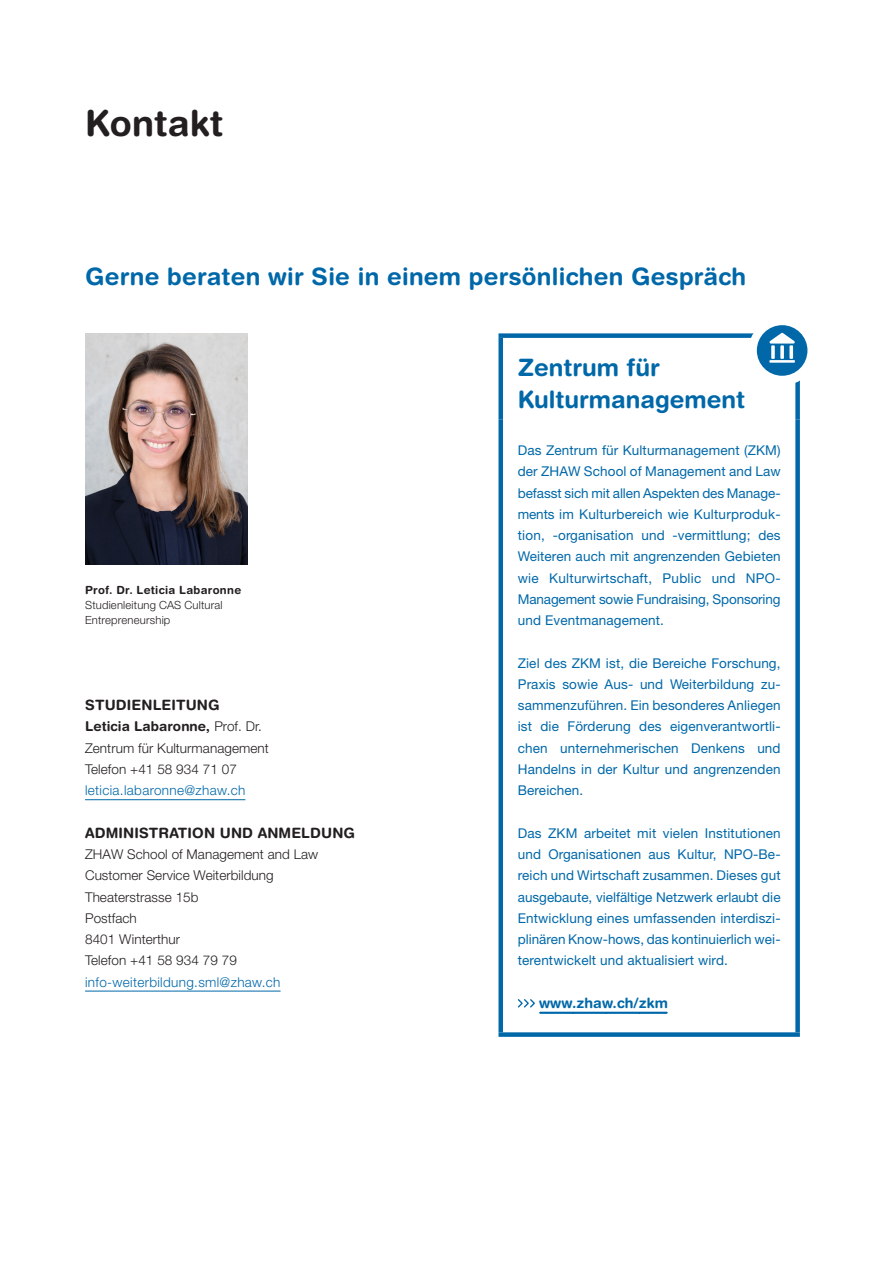
<style>
.page{position:relative;width:885px;height:1263px;background:#fff}
.page>*{position:absolute;margin:0;border:0;box-sizing:border-box;transform-origin:0 0}
.Haupttitel_24_27_pt{font:700 36px "Helvetica Rounded LT Std";letter-spacing:.005em;color:#231f20}
.Untertitel_blau_16_2{font:700 24px "Helvetica Rounded LT Std";letter-spacing:.01em;color:#0068a9}
.Titel_Kasten_16__21{font:700 24px/31.5px "Helvetica Rounded LT Std";color:#0068a9}
.Untertitel_Versalien{font:700 14.25px "Helvetica Rounded LT Std";letter-spacing:.01em;color:#231f20}
.URL_bold_9_5_14_pt{font:700 14.25px "Helvetica Rounded LT Std";letter-spacing:.005em;color:#0068a9}
.Lauftext_Kasten_9_14{font:13.5px/21.3px "Helvetica Neue LT Pro";letter-spacing:.01em;color:#0068a9;text-align:justify}
.Lauftext_9_14_pt{font:300 13.5px "Helvetica Neue LT Pro";letter-spacing:.005em;color:#231f20}
.Lauftext_9_14_pt-2{font:300 13.5px "Helvetica Neue LT Pro";letter-spacing:.025em;color:#0068a9}
.Lauftext_9_14_pt-3{font:700 13.5px "Helvetica Rounded LT Std";letter-spacing:.005em;color:#231f20}
.Legende_7_5_10_pt{font:300 11.25px/15px "Helvetica Neue LT Pro";letter-spacing:.015em;color:#231f20}
.s1{font-family:"Helvetica Rounded LT Std";font-weight:700}
.s2{font-family:"Helvetica Neue LT Pro";font-weight:300}
</style>
<div class="page">
<hr style="left:85px;top:799px;width:160px;height:1px;background:#0068a9">
<hr style="left:85px;top:991px;width:195px;height:1px;background:#0068a9">
<div style="left:498px;top:333px;width:301px;height:5px;background:#0068a9"></div>
<div style="left:498px;top:338px;width:5px;height:82px;background:#0068a9"></div>
<svg style="left:795px;top:382px;width:4px;height:38px"></svg>
<div style="left:498px;top:420px;width:5px;height:612px;background:#0068a9"></div>
<svg style="left:795px;top:420px;width:4px;height:612px;background:#1976b1"></svg>
<div style="left:498px;top:1032px;width:301px;height:5px;background:#0068a9"></div>
<svg style="left:517px;top:999px;width:149px;height:15px"></svg>
<img style="left:85px;top:333px;width:163px;height:231px">
<div style="left:748px;top:317px;width:68px;height:69px;background:#fff;border-radius:50%"></div>
<div style="left:756px;top:325px;width:51px;height:51px;background:#0068a9;border-radius:50%"></div>
<svg style="left:769px;top:333px;width:25px;height:30px"></svg>
<p class="Haupttitel_24_27_pt" style="left:85px;top:101px;width:140px">Kontakt</p>
<p class="Untertitel_blau_16_2" style="left:85px;top:262px;width:662px">Gerne beraten wir Sie in einem persönlichen Gespräch</p>
<p class="Legende_7_5_10_pt" style="left:85px;top:582px;width:158px"><span class="s1">Prof. Dr. Leticia Labaronne<br></span>Studienleitung CAS Cultural<br>Entrepreneurship</p>
<p class="Untertitel_Versalien" style="left:85px;top:696px;width:136px">STUDIENLEITUNG</p>
<p class="Lauftext_9_14_pt-3" style="left:85px;top:718px;width:178px">Leticia Labaronne, <span class="s2">Prof. Dr.</span></p>
<p class="Lauftext_9_14_pt" style="left:85px;top:740px;width:185px">Zentrum für Kulturmanagement</p>
<p class="Lauftext_9_14_pt" style="left:85px;top:761px;width:153px">Telefon +41 58 934 71 07</p>
<p class="Lauftext_9_14_pt-2" style="left:85px;top:782px;width:162px">leticia.labaronne@zhaw.ch</p>
<p class="Untertitel_Versalien" style="left:85px;top:824px;width:271px">ADMINISTRATION UND ANMELDUNG</p>
<p class="Lauftext_9_14_pt" style="left:85px;top:846px;width:234px">ZHAW School of Management and Law</p>
<p class="Lauftext_9_14_pt" style="left:85px;top:867px;width:190px">Customer Service Weiterbildung</p>
<p class="Lauftext_9_14_pt" style="left:85px;top:888px;width:115px">Theaterstrasse 15b</p>
<p class="Lauftext_9_14_pt" style="left:85px;top:910px;width:53px">Postfach</p>
<p class="Lauftext_9_14_pt" style="left:85px;top:931px;width:97px">8401 Winterthur</p>
<p class="Lauftext_9_14_pt" style="left:85px;top:952px;width:153px">Telefon +41 58 934 79 79</p>
<p class="Lauftext_9_14_pt-2" style="left:85px;top:973px;width:197px">info-weiterbildung.sml@zhaw.ch</p>
<p class="Titel_Kasten_16__21" style="left:517px;top:351px;width:229px">Zentrum für<br>Kulturmanagement</p>
<p class="Lauftext_Kasten_9_14" style="left:517px;top:439px;width:264px">Das Zentrum für Kulturmanagement (ZKM) der ZHAW School of Management and Law befasst sich mit allen Aspekten des Manage&shy;ments im Kulturbereich wie Kulturproduk&shy;tion, -organisation und -vermittlung; des Weiteren auch mit angrenzenden Gebieten wie Kulturwirtschaft, Public und NPO-Management sowie Fundraising, Sponsoring und Eventmanagement.</p>
<p class="Lauftext_Kasten_9_14" style="left:517px;top:652px;width:264px">Ziel des ZKM ist, die Bereiche Forschung, Praxis sowie Aus- und Weiterbildung zu&shy;sammenzuführen. Ein besonderes Anliegen ist die Förderung des eigenverantwortli&shy;chen unternehmerischen Denkens und Handelns in der Kultur und angrenzenden Bereichen.</p>
<p class="Lauftext_Kasten_9_14" style="left:517px;top:822px;width:264px">Das ZKM arbeitet mit vielen Institutionen und Organisationen aus Kultur, NPO-Be&shy;reich und Wirtschaft zusammen. Dieses gut ausgebaute, vielfältige Netzwerk erlaubt die Entwicklung eines umfassenden interdiszi&shy;plinären Know-hows, das kontinuierlich wei&shy;terentwickelt und aktualisiert wird.</p>
<p class="URL_bold_9_5_14_pt" style="left:539px;top:994px;width:130px">www.zhaw.ch/zkm</p>
</div>
